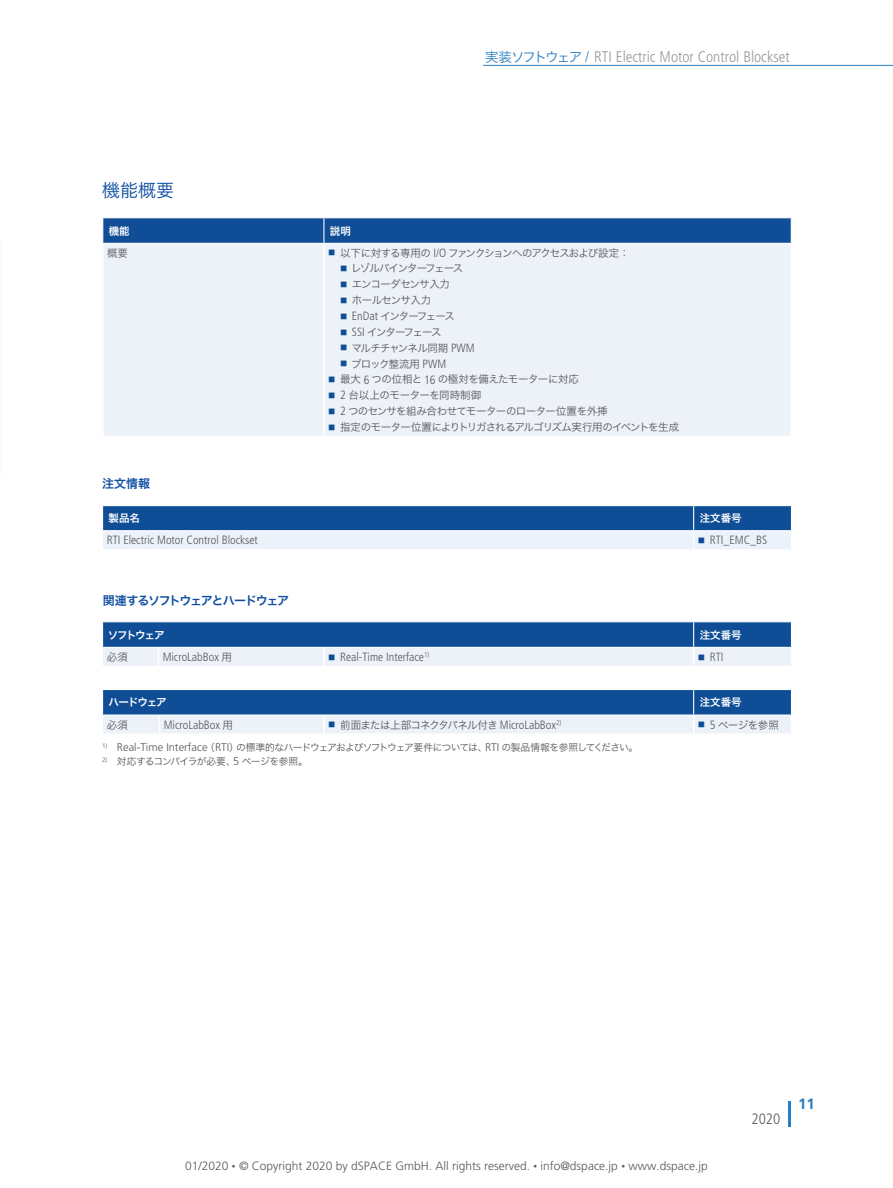
<style>
.page{position:relative;width:893px;height:1188px;background:#fff}
.page>*{position:absolute;margin:0;border:0;box-sizing:border-box;transform-origin:0 0}
.Kategorie{font:18px "Hira Kaku Pro W3";color:#0d4da1}
.Navigation_Mustersei{font:300 condensed 15.45px "Frutiger LT Pro";color:#96989b}
.t1{font:300 condensed 15px "Frutiger LT Pro";color:#57585a}
.t2{font:700 15px "Frutiger LT Pro";color:#277dc1}
.Navigation_Mustersei-2{font:13.5px "Hira Kaku Pro W3";letter-spacing:-.135em;color:#277dc1}
.Tabellen_ZeilenNameM{font:300 condensed 12px "Frutiger LT Pro";color:#57585a}
.t3{font:300 12px "Frutiger LT Pro";color:#57585a}
.Mini-Q_A-Pattern_Tit{font:12px "Hira Kaku Pro W6";letter-spacing:-.1em;color:#0d4da1}
.Tabellen_ZellenInhal{font:10.5px "Hira Kaku Pro W3";letter-spacing:-.065em;color:#57585a}
.Tabellen_SpaltenName{font:10.5px "Hira Kaku Pro W6";color:#fff}
.Tabellen_ZellenInhal-2{font:10.5px "Hira Kaku Pro W3";letter-spacing:-.085em;color:#57585a}
.Tabellen_ZellenInhal-3{font:10.5px "Hira Kaku Pro W3";letter-spacing:-.14em;color:#57585a}
.Tabellen_ZellenInhal-4{font:10.5px "Hira Kaku Pro W3";letter-spacing:-.045em;color:#57585a}
.Tabellen_ZellenInhal-5{font:10.5px "Hira Kaku Pro W3";letter-spacing:-.03em;color:#57585a}
.Tabellen_ZellenInhal-6{font:10.5px "Hira Kaku Pro W3";letter-spacing:-.105em;color:#57585a}
.Tabellen_ZeilenNameM-2{font:10.5px "Hira Kaku Pro W3";color:#57585a}
.fussnote{font:9.75px "Hira Kaku Pro W3";letter-spacing:-.075em;color:#57585a}
.fussnote-2{font:9.75px "Hira Kaku Pro W3";letter-spacing:-.055em;color:#57585a}
.s1{font-family:"Frutiger LT Pro";font-weight:300;font-stretch:condensed;font-size:15.45px}
.s2{font-family:"Frutiger LT Pro";font-weight:300;font-stretch:condensed;font-size:12px}
.s3{font-family:"Hira Kaku Pro W3";font-weight:400;font-stretch:normal;font-size:10.5px}
.s4{font-family:"Frutiger LT Pro";font-weight:300;font-size:11.1px}
.s5{font-family:"Arial";font-weight:400;font-size:10.5px}
</style>
<div class="page">
<hr style="left:789px;top:1101px;width:2px;height:26px;background:#277dc1">
<div style="left:104px;top:244px;width:686px;height:192px;background:#edf2f9"></div>
<svg style="left:102px;top:218px;width:690px;height:25px;background:#155198"></svg>
<hr style="left:323px;top:244px;width:2px;height:192px;background:#fff">
<hr style="left:483px;top:65px;width:410px;height:1px;background:#277dc1">
<svg style="left:329px;top:250px;width:6px;height:6px"></svg>
<svg style="left:341px;top:266px;width:6px;height:6px"></svg>
<svg style="left:341px;top:282px;width:6px;height:5px"></svg>
<svg style="left:341px;top:297px;width:6px;height:6px"></svg>
<svg style="left:341px;top:313px;width:6px;height:6px"></svg>
<svg style="left:341px;top:329px;width:6px;height:6px"></svg>
<svg style="left:341px;top:345px;width:6px;height:6px"></svg>
<svg style="left:341px;top:361px;width:6px;height:6px"></svg>
<svg style="left:329px;top:377px;width:6px;height:5px"></svg>
<svg style="left:329px;top:393px;width:6px;height:5px"></svg>
<svg style="left:329px;top:408px;width:6px;height:6px"></svg>
<svg style="left:329px;top:424px;width:6px;height:6px"></svg>
<svg style="left:102px;top:622px;width:690px;height:44px;background:#7297c2"></svg>
<svg style="left:102px;top:690px;width:690px;height:43px;background:#6f95c1"></svg>
<svg style="left:102px;top:506px;width:690px;height:43px;background:#7297c2"></svg>
<p class="Navigation_Mustersei-2" style="left:485px;top:45px;width:105px">実装ソフトウェア <span class="s1">/</span></p>
<p class="Navigation_Mustersei" style="left:594px;top:48px;width:197px">RTI Electric Motor Control Blockset</p>
<p class="Kategorie" style="left:102px;top:175px;width:73px">機能概要</p>
<p class="Tabellen_SpaltenName" style="left:109px;top:221px;width:22px">機能</p>
<p class="Tabellen_SpaltenName" style="left:330px;top:221px;width:22px">説明</p>
<p class="Tabellen_ZeilenNameM-2" style="left:107px;top:243px;width:22px">概要</p>
<p class="Tabellen_ZellenInhal-2" style="left:340px;top:243px;width:291px">以下に対する専用の <span class="s2">I/O</span> ファンクションへのアクセスおよび設定：</p>
<p class="Tabellen_ZellenInhal-6" style="left:351px;top:259px;width:114px">レゾルバインターフェース</p>
<p class="Tabellen_ZellenInhal" style="left:352px;top:275px;width:100px">エンコーダセンサ入力</p>
<p class="Tabellen_ZellenInhal" style="left:352px;top:291px;width:81px">ホールセンサ入力</p>
<p class="Tabellen_ZellenInhal-3" style="left:352px;top:307px;width:105px"><span class="s2">EnDat</span> インターフェース</p>
<p class="Tabellen_ZellenInhal-3" style="left:352px;top:323px;width:91px"><span class="s2">SSI</span> インターフェース</p>
<p class="Tabellen_ZellenInhal" style="left:351px;top:338px;width:125px">マルチチャンネル同期 <span class="s2">PWM</span></p>
<p class="Tabellen_ZellenInhal" style="left:351px;top:354px;width:96px">ブロック整流用 <span class="s2">PWM</span></p>
<p class="Tabellen_ZellenInhal-4" style="left:340px;top:370px;width:240px">最大 <span class="s2">6</span> つの位相と <span class="s2">16</span> の極対を備えたモーターに対応</p>
<p class="Tabellen_ZellenInhal-5" style="left:340px;top:386px;width:143px"><span class="s2">2</span> 台以上のモーターを同時制御</p>
<p class="Tabellen_ZellenInhal" style="left:340px;top:402px;width:269px"><span class="s2">2</span> つのセンサを組み合わせてモーターのローター位置を外挿</p>
<p class="Tabellen_ZellenInhal" style="left:340px;top:418px;width:341px">指定のモーター位置によりトリガされるアルゴリズム実行用のイベントを生成</p>
<p class="Mini-Q_A-Pattern_Tit" style="left:102px;top:472px;width:49px">注文情報</p>
<p class="Tabellen_SpaltenName" style="left:109px;top:509px;width:33px">製品名</p>
<p class="Tabellen_SpaltenName" style="left:700px;top:509px;width:43px">注文番号</p>
<p class="Tabellen_ZeilenNameM" style="left:107px;top:533px;width:152px">RTI Electric Motor Control Blockset</p>
<p class="Tabellen_ZeilenNameM" style="left:710px;top:533px;width:59px">RTI_EMC_BS</p>
<p class="Mini-Q_A-Pattern_Tit" style="left:103px;top:590px;width:188px">関連するソフトウェアとハードウェア</p>
<p class="Tabellen_SpaltenName" style="left:108px;top:625px;width:58px">ソフトウェア</p>
<p class="Tabellen_SpaltenName" style="left:700px;top:625px;width:43px">注文番号</p>
<p class="Tabellen_ZellenInhal" style="left:107px;top:648px;width:22px">必須</p>
<p class="Tabellen_ZeilenNameM" style="left:163px;top:650px;width:71px">MicroLabBox <span class="s3">用</span></p>
<p class="Tabellen_ZeilenNameM" style="left:340px;top:650px;width:91px">Real-Time Interface<sup>1)</sup></p>
<p class="Tabellen_ZeilenNameM" style="left:710px;top:650px;width:15px">RTI</p>
<p class="Tabellen_SpaltenName" style="left:108px;top:693px;width:60px">ハードウェア</p>
<p class="Tabellen_SpaltenName" style="left:700px;top:693px;width:43px">注文番号</p>
<p class="Tabellen_ZellenInhal" style="left:107px;top:715px;width:22px">必須</p>
<p class="Tabellen_ZeilenNameM" style="left:164px;top:718px;width:71px">MicroLabBox <span class="s3">用</span></p>
<p class="Tabellen_ZellenInhal" style="left:340px;top:715px;width:223px">前面または上部コネクタパネル付き <span class="s2">MicroLabBox</span><sup>2)</sup></p>
<p class="Tabellen_ZellenInhal" style="left:710px;top:715px;width:71px"><span class="s2">5</span> ページを参照</p>
<p class="fussnote" style="left:102px;top:739px;width:538px"><sup>1)</sup> <span class="s4">Real-Time Interface</span>（<span class="s4">RTI</span>）の標準的なハードウェアおよびソフトウェア要件については、<span class="s4">RTI</span> の製品情報を参照してください。</p>
<p class="fussnote-2" style="left:102px;top:752px;width:207px"><sup>2)</sup> 対応するコンパイラが必要、<span class="s4">5</span> ページを参照。</p>
<p class="t3" style="left:185px;top:1159px;width:524px">01/2020 <span class="s5">•</span> © Copyright 2020 by dSPACE GmbH. All rights reserved. <span class="s5">•</span> info@dspace.jp <span class="s5">•</span> www.dspace.jp</p>
<h3 class="t1" style="left:751px;top:1110px;width:30px">2020</h3>
<h3 class="t2" style="left:798px;top:1095px;width:18px">11</h3>
</div>
